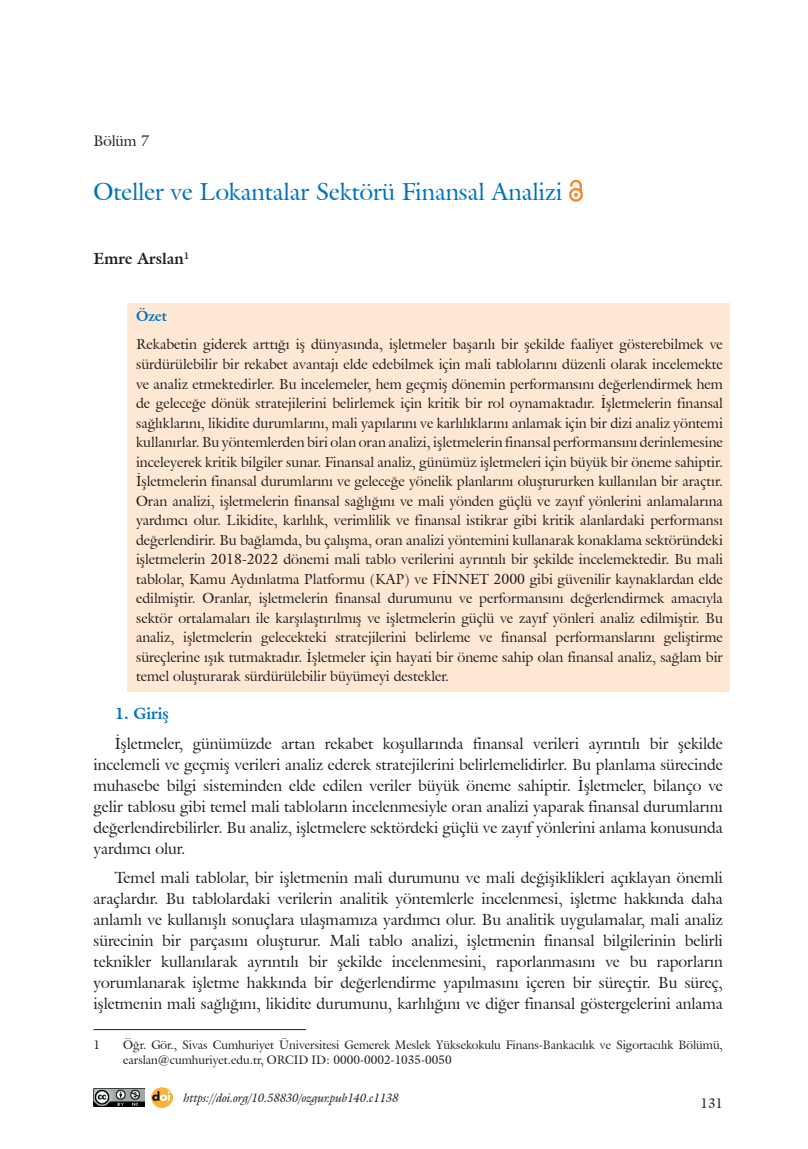
<style>
.page{position:relative;width:808px;height:1149px;background:#fff}
.page>*{position:absolute;margin:0;border:0;box-sizing:border-box;transform-origin:0 0}
.t1{font:24px "Galliard IT Cby BT";color:#0072bc}
.t2{font:15.75px/21px "Galliard IT Cby BT";color:#231f20;text-align:justify}
.t3{font:700 15.75px "Galliard IT Cby BT";color:#231f20}
.t4{font:700 15.75px "Galliard IT Cby BT";color:#0072bc}
.t5{font:15px "Galliard IT Cby BT";color:#231f20}
.t6{font:14.25px/19.5px "Galliard IT Cby BT";color:#231f20;text-align:justify}
.t7{font:700 14.25px "Galliard IT Cby BT";color:#0072bc}
.t8{font:13.5px "Galliard IT Cby BT";color:#231f20}
.t9{font:12px/15px "Galliard IT Cby BT";color:#231f20}
.t10{font:italic 12px "Galliard IT Cby BT";color:#231f20}
</style>
<div class="page">
<div style="left:127px;top:303px;width:603px;height:388px;background:#fee8d3"></div>
<svg style="left:569px;top:180px;width:14px;height:22px"></svg>
<hr style="left:94px;top:1028px;width:212px;height:1px;background:#231f20">
<img style="left:94px;top:1088px;width:51px;height:18px">
<img style="left:152px;top:1087px;width:21px;height:20px">
<p class="t5" style="left:94px;top:131px;width:57px">Bölüm 7</p>
<h1 class="t1" style="left:94px;top:176px;width:470px">Oteller ve Lokantalar Sektörü Finansal Analizi</h1>
<p class="t3" style="left:94px;top:248px;width:97px">Emre Arslan<sup>1</sup></p>
<p class="t7" style="left:136px;top:307px;width:32px">Özet</p>
<p class="t6" style="left:136px;top:334px;width:588px">Rekabetin giderek arttığı iş dünyasında, işletmeler başarılı bir şekilde faaliyet gösterebilmek ve sürdürülebilir bir rekabet avantajı elde edebilmek için mali tablolarını düzenli olarak incelemekte ve analiz etmektedirler. Bu incelemeler, hem geçmiş dönemin performansını değerlendirmek hem de geleceğe dönük stratejilerini belirlemek için kritik bir rol oynamaktadır. İşletmelerin finansal sağlıklarını, likidite durumlarını, mali yapılarını ve karlılıklarını anlamak için bir dizi analiz yöntemi kullanırlar. Bu yöntemlerden biri olan oran analizi, işletmelerin finansal performansını derinlemesine inceleyerek kritik bilgiler sunar. Finansal analiz, günümüz işletmeleri için büyük bir öneme sahiptir.<br>İşletmelerin finansal durumlarını ve geleceğe yönelik planlarını oluştururken kullanılan bir araçtır.<br>Oran analizi, işletmelerin finansal sağlığını ve mali yönden güçlü ve zayıf yönlerini anlamalarına yardımcı olur. Likidite, karlılık, verimlilik ve finansal istikrar gibi kritik alanlardaki performansı değerlendirir. Bu bağlamda, bu çalışma, oran analizi yöntemini kullanarak konaklama sektöründeki işletmelerin 2018-2022 dönemi mali tablo verilerini ayrıntılı bir şekilde incelemektedir. Bu mali tablolar, Kamu Aydınlatma Platformu (KAP) ve FİNNET 2000 gibi güvenilir kaynaklardan elde edilmiştir. Oranlar, işletmelerin finansal durumunu ve performansını değerlendirmek amacıyla sektör ortalamaları ile karşılaştırılmış ve işletmelerin güçlü ve zayıf yönleri analiz edilmiştir. Bu analiz, işletmelerin gelecekteki stratejilerini belirleme ve finansal performanslarını geliştirme süreçlerine ışık tutmaktadır. İşletmeler için hayati bir öneme sahip olan finansal analiz, sağlam bir temel oluşturarak sürdürülebilir büyümeyi destekler.</p>
<p class="t4" style="left:115px;top:703px;width:56px">1. Giriş</p>
<p class="t2" style="left:94px;top:732px;width:631px;text-indent:21px">İşletmeler, günümüzde artan rekabet koşullarında finansal verileri ayrıntılı bir şekilde incelemeli ve geçmiş verileri analiz ederek stratejilerini belirlemelidirler. Bu planlama sürecinde muhasebe bilgi sisteminden elde edilen veriler büyük öneme sahiptir. İşletmeler, bilanço ve gelir tablosu gibi temel mali tabloların incelenmesiyle oran analizi yaparak finansal durumlarını değerlendirebilirler. Bu analiz, işletmelere sektördeki güçlü ve zayıf yönlerini anlama konusunda yardımcı olur.</p>
<p class="t2" style="left:94px;top:867px;width:631px;text-indent:21px">Temel mali tablolar, bir işletmenin mali durumunu ve mali değişiklikleri açıklayan önemli araçlardır. Bu tablolardaki verilerin analitik yöntemlerle incelenmesi, işletme hakkında daha anlamlı ve kullanışlı sonuçlara ulaşmamıza yardımcı olur. Bu analitik uygulamalar, mali analiz sürecinin bir parçasını oluşturur. Mali tablo analizi, işletmenin finansal bilgilerinin belirli teknikler kullanılarak ayrıntılı bir şekilde incelenmesini, raporlanmasını ve bu raporların yorumlanarak işletme hakkında bir değerlendirme yapılmasını içeren bir süreçtir. Bu süreç, işletmenin mali sağlığını, likidite durumunu, karlılığını ve diğer finansal göstergelerini anlama</p>
<p class="t9" style="left:94px;top:1036px;width:8px">1</p>
<p class="t9" style="left:123px;top:1036px;width:601px">Öğr. Gör., Sivas Cumhuriyet Üniversitesi Gemerek Meslek Yüksekokulu Finans-Bankacılık ve Sigortacılık Bölümü, earslan@cumhuriyet.edu.tr, ORCID ID: 0000-0002-1035-0050</p>
<p class="t10" style="left:184px;top:1089px;width:216px">https://doi.org/10.58830/ozgur.pub140.c1138</p>
<p class="t8" style="left:700px;top:1094px;width:24px">131</p>
</div>
